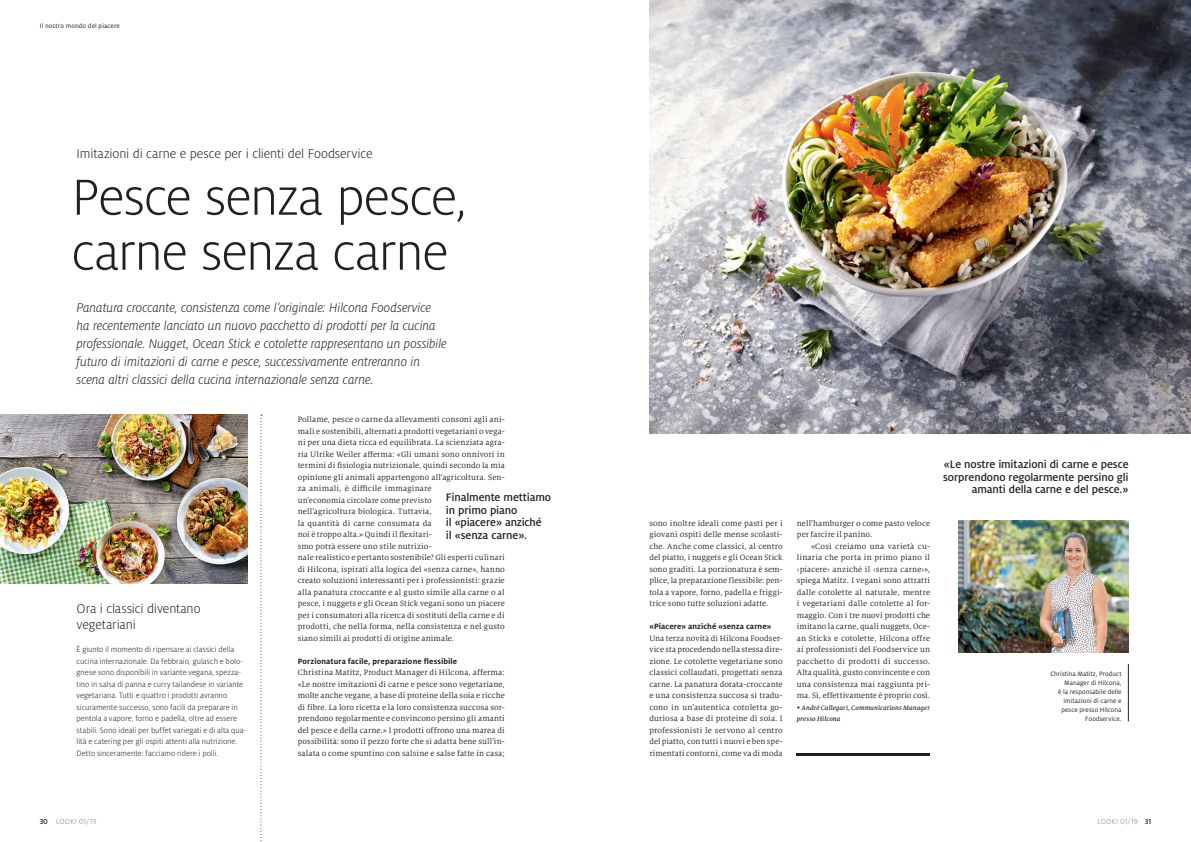
<style>
.page{position:relative;width:1191px;height:842px;background:#fff}
.page>*{position:absolute;margin:0;border:0;box-sizing:border-box;transform-origin:0 0}
.t1{font:300 56px/55px "Milo Pro";letter-spacing:-.02em;color:#231f20}
.t2{font:italic 300 14px/18px "Milo Pro";letter-spacing:-.01em;color:#231f20}
.t3{font:300 14px/16px "Milo Pro";letter-spacing:-.01em;color:#231f20}
.t4{font:500 12px/12.5px "Milo Pro";letter-spacing:-.01em;color:#231f20}
.t5{font:8.5px/11.5px "Milo Serif Pro";letter-spacing:.015em;color:#231f20;text-align:justify}
.t6{font:300 8.5px/11.5px "Milo Pro";letter-spacing:.005em;color:#231f20}
.t7{font:700 8.5px "Milo Pro";letter-spacing:.015em;color:#231f20}
.t8{font:300 8px "Milo Pro";letter-spacing:.025em;color:#808285}
.t9{font:7px/9px "Milo Pro";letter-spacing:.01em;color:#231f20;text-align:right}
.t10{font:italic 500 7px/11.5px "Milo Serif Pro";letter-spacing:.015em;color:#231f20}
.s1{font-weight:500;color:#231f20}
.s2{font-weight:400;font-style:normal;font-size:8.5px}
</style>
<div class="page">
<img style="left:0;top:415px;width:247px;height:168px">
<svg style="left:260px;top:415px;width:2px;height:426px"></svg>
<img style="left:649px;top:0;width:542px;height:434px">
<img style="left:958px;top:521px;width:170px;height:131px">
<hr style="left:1128px;top:664px;width:1px;height:57px;background:#231f20">
<hr style="left:797px;top:754px;width:133px;height:2px;background:#231f20">
<p class="t9" style="left:40px;top:22px;width:82px">Il nostro mondo del piacere</p>
<h2 class="t3" style="left:77px;top:146px;width:297px">Imitazioni di carne e pesce per i clienti del Foodservice</h2>
<h1 class="t1" style="left:72px;top:170px;width:397px">Pesce senza pesce, carne senza carne</h1>
<p class="t2" style="left:77px;top:298px;width:372px">Panatura croccante, consistenza come l’originale: Hilcona Foodservice ha recentemente lanciato un nuovo pacchetto di prodotti per la cucina professionale. Nugget, Ocean Stick e cotolette rappresentano un possibile futuro di imitazioni di carne e pesce, successivamente entreranno in scena altri classici della cucina internazionale senza carne.</p>
<p class="t5" style="left:298px;top:414px;width:208px;text-align:left">Pollame, pesce o carne da allevamenti consoni agli ani&shy;mali e sostenibili, alternati a prodotti vegetariani o vega&shy;ni per una dieta ricca ed equilibrata. La scienziata agra&shy;ria Ulrike Weiler afferma: «Gli umani sono onnivori in termini di fisiologia nutrizionale, quindi secondo la mia opinione gli animali appartengono all’agricoltura. Sen&shy;za animali, è difficile immaginare<br>un’economia circolare come previsto<br>nell’agricoltura biologica. Tuttavia,<br>la quantità di carne consumata da<br>noi è troppo alta.» Quindi il flexitari-<br>smo potrà essere uno stile nutrizio-<br>nale realistico e pertanto sostenibile? Gli esperti culinari di Hilcona, ispirati alla logica del «senza carne», hanno creato soluzioni interessanti per i professionisti: grazie alla panatura croccante e al gusto simile alla carne o al pesce, i nuggets e gli Ocean Stick vegani sono un piacere per i consumatori alla ricerca di sostituti della carne e di prodotti, che nella forma, nella consistenza e nel gusto siano simili ai prodotti di origine animale.</p>
<p class="t7" style="left:298px;top:656px;width:161px">Porzionatura facile, preparazione flessibile</p>
<p class="t5" style="left:298px;top:667px;width:208px">Christina Matitz, Product Manager di Hilcona, afferma: «Le nostre imitazioni di carne e pesce sono vegetariane, molte anche vegane, a base di proteine della soia e ricche di fibre. La loro ricetta e la loro consistenza succosa sor&shy;prendono regolarmente e convincono persino gli amanti del pesce e della carne.» I prodotti offrono una marea di possibilità: sono il pezzo forte che si adatta bene sull’in&shy;salata o come spuntino con salsine e salse fatte in casa;</p>
<h3 class="t4" style="left:446px;top:491px;width:107px">Finalmente mettiamo in primo piano<br>il «piacere» anziché<br>il «senza carne».</h3>
<h2 class="t3" style="left:77px;top:601px;width:126px">Ora i classici diventano vegetariani</h2>
<p class="t6" style="left:77px;top:644px;width:171px">È giunto il momento di ripensare ai classici della cucina internazionale. Da febbraio, gulasch e bolo&shy;gnese sono disponibili in variante vegana, spezza&shy;tino in salsa di panna e curry tailandese in variante vegetariana. Tutti e quattro i prodotti avranno sicuramente successo, sono facili da preparare in pentola a vapore, forno e padella, oltre ad essere stabili. Sono ideali per buffet variegati e di alta qua&shy;lità e catering per gli ospiti attenti alla nutrizione.<br>Detto sinceramente: facciamo ridere i polli.</p>
<p class="t8" style="left:40px;top:817px;width:58px"><span class="s1">30</span> LOOK! 01/19</p>
<p class="t5" style="left:649px;top:517px;width:135px">sono inoltre ideali come pasti per i giovani ospiti delle mense scolasti&shy;che. Anche come classici, al centro del piatto, i nuggets e gli Ocean Stick sono graditi. La porzionatura è sem&shy;plice, la preparazione flessibile: pen&shy;tola a vapore, forno, padella e friggi&shy;trice sono tutte soluzioni adatte.</p>
<p class="t7" style="left:649px;top:622px;width:123px">«Piacere» anziché «senza carne»</p>
<p class="t5" style="left:649px;top:632px;width:135px">Una terza novità di Hilcona Foodser&shy;vice sta procedendo nella stessa dire&shy;zione. Le cotolette vegetariane sono classici collaudati, progettati senza carne. La panatura dorata-croccante e una consistenza succosa si tradu&shy;cono in un’autentica cotoletta go&shy;duriosa a base di proteine di soia. I professionisti le servono al centro del piatto, con tutti i nuovi e ben spe&shy;rimentati contorni, come va di moda</p>
<p class="t5" style="left:797px;top:517px;width:135px">nell’hamburger o come pasto veloce per farcire il panino.</p>
<p class="t5" style="left:797px;top:540px;width:135px;text-indent:14px">«Così creiamo una varietà cu&shy;linaria che porta in primo piano il ‹piacere› anziché il ‹senza carne›», spiega Matitz. I vegani sono attratti dalle cotolette al naturale, mentre i vegetariani dalle cotolette al for&shy;maggio. Con i tre nuovi prodotti che imitano la carne, quali nuggets, Oce&shy;an Sticks e cotolette, Hilcona offre ai professionisti del Foodservice un pacchetto di prodotti di successo.<br>Alta qualità, gusto convincente e con una consistenza mai raggiunta pri&shy;ma. Sì, effettivamente è proprio così.</p>
<p class="t10" style="left:797px;top:702px;width:135px"><span class="s2">•</span> André Callegari, Communications Manager presso Hilcona</p>
<h3 class="t4" style="left:943px;top:458px;width:187px;text-align:right">«Le nostre imitazioni di carne e pesce sorprendono regolarmente persino gli amanti della carne e del pesce.»</h3>
<p class="t9" style="left:1050px;top:669px;width:73px">Christina Matitz, Product<br>Manager di Hilcona,<br>è la responsabile delle imitazioni di carne e pesce presso Hilcona<br>Foodservice.</p>
<p class="t8" style="left:1097px;top:817px;width:55px">LOOK! 01/19 <span class="s1">31</span></p>
</div>
